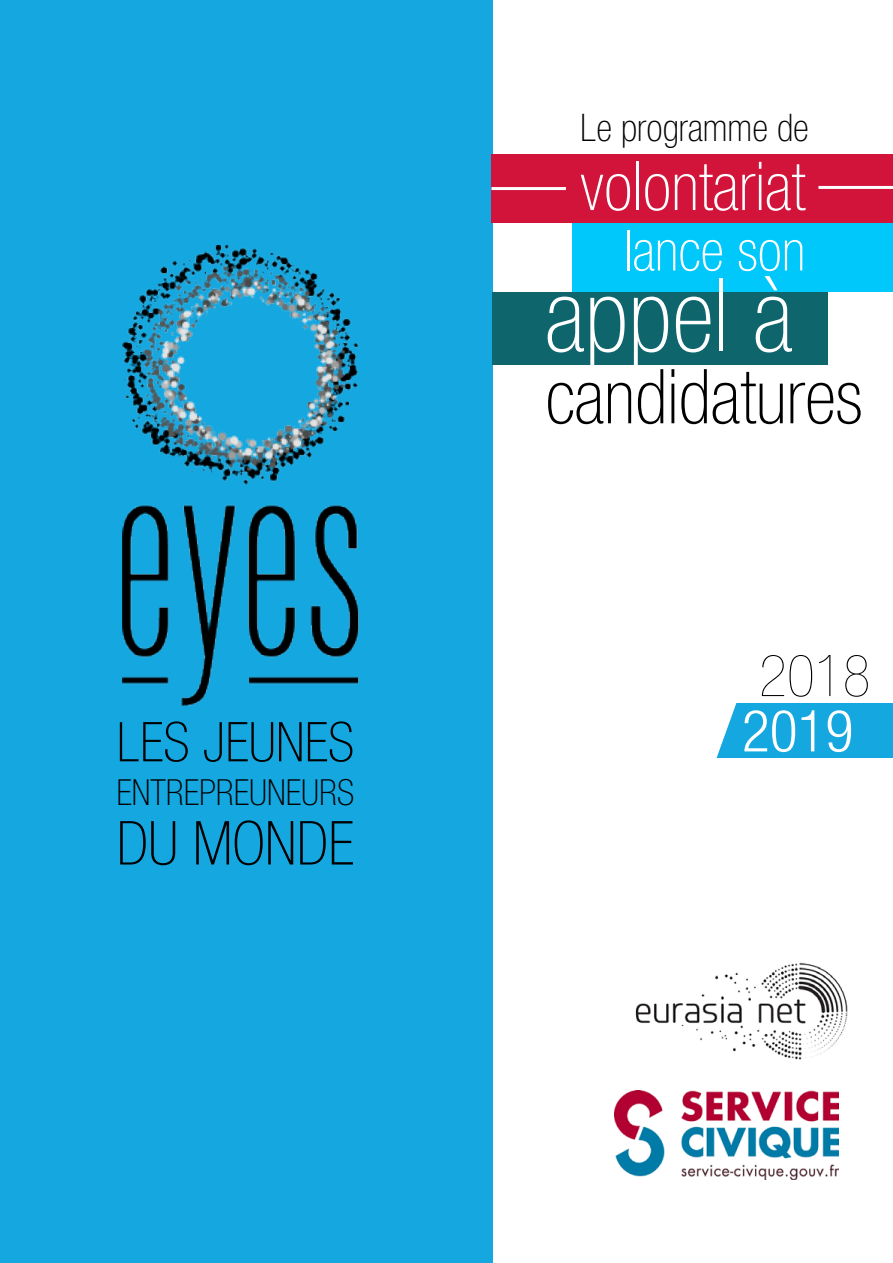
<style>
.page{position:relative;width:893px;height:1263px;background:#fff}
.page>*{position:absolute;margin:0;border:0;box-sizing:border-box;transform-origin:0 0}
.t1{font:100 condensed 102.15px "Helvetica Neue LT Std";color:#fff}
.t2{font:100 condensed 75.75px "Helvetica Neue LT Std";color:#000}
.t3{font:100 condensed 67.5px "Helvetica Neue LT Std";color:#fff}
.t4{font:100 condensed 60.75px "Helvetica Neue LT Std";color:#000}
.t5{font:300 condensed 58.05px "Helvetica Neue LT Std";color:#fff}
.t6{font:200 condensed 58.05px "Helvetica Neue LT Std";color:#000}
.t7{font:100 condensed 57.15px "Helvetica Neue LT Std";color:#fff}
.t8{font:100 condensed 54.9px "Helvetica Neue LT Std";color:#000}
.t9{font:100 condensed 38.1px "Helvetica Neue LT Std";color:#000}
.t10{font:100 condensed 36px "Helvetica Neue LT Std";color:#000}
</style>
<div class="page">
<div style="left:0;top:0;width:492px;height:1263px;background:#14a7e0"></div>
<img style="left:614px;top:1090px;width:225px;height:89px">
<img style="left:635px;top:962px;width:213px;height:98px">
<img style="left:123px;top:246px;width:236px;height:461px">
<div style="left:491px;top:154px;width:402px;height:69px;background:#d2143a"></div>
<div style="left:573px;top:223px;width:320px;height:69px;background:#00c8fb"></div>
<div style="left:492px;top:292px;width:336px;height:73px;background:#0e656c"></div>
<hr style="left:491px;top:187px;width:75px;height:3px;background:#fff">
<hr style="left:818px;top:186px;width:75px;height:3px;background:#fff">
<div style="left:714px;top:703px;width:179px;height:54px;background:#14a7e0"></div>
<svg style="left:714px;top:703px;width:28px;height:55px"></svg>
<h3 class="t8" style="left:116px;top:711px;width:239px">LES JEUNES</h3>
<p class="t10" style="left:116px;top:772px;width:240px">ENTREPREUNEURS</p>
<h3 class="t4" style="left:116px;top:809px;width:239px">DU MONDE</h3>
<p class="t9" style="left:580px;top:106px;width:230px">Le programme de</p>
<h3 class="t3" style="left:580px;top:148px;width:227px">volontariat</h3>
<h3 class="t7" style="left:624px;top:218px;width:182px">lance son</h3>
<h1 class="t1" style="left:545px;top:258px;width:249px">appel à</h1>
<h2 class="t2" style="left:545px;top:354px;width:319px">candidatures</h2>
<h3 class="t6" style="left:759px;top:644px;width:113px">2018</h3>
<h3 class="t5" style="left:742px;top:698px;width:113px">2019</h3>
</div>
